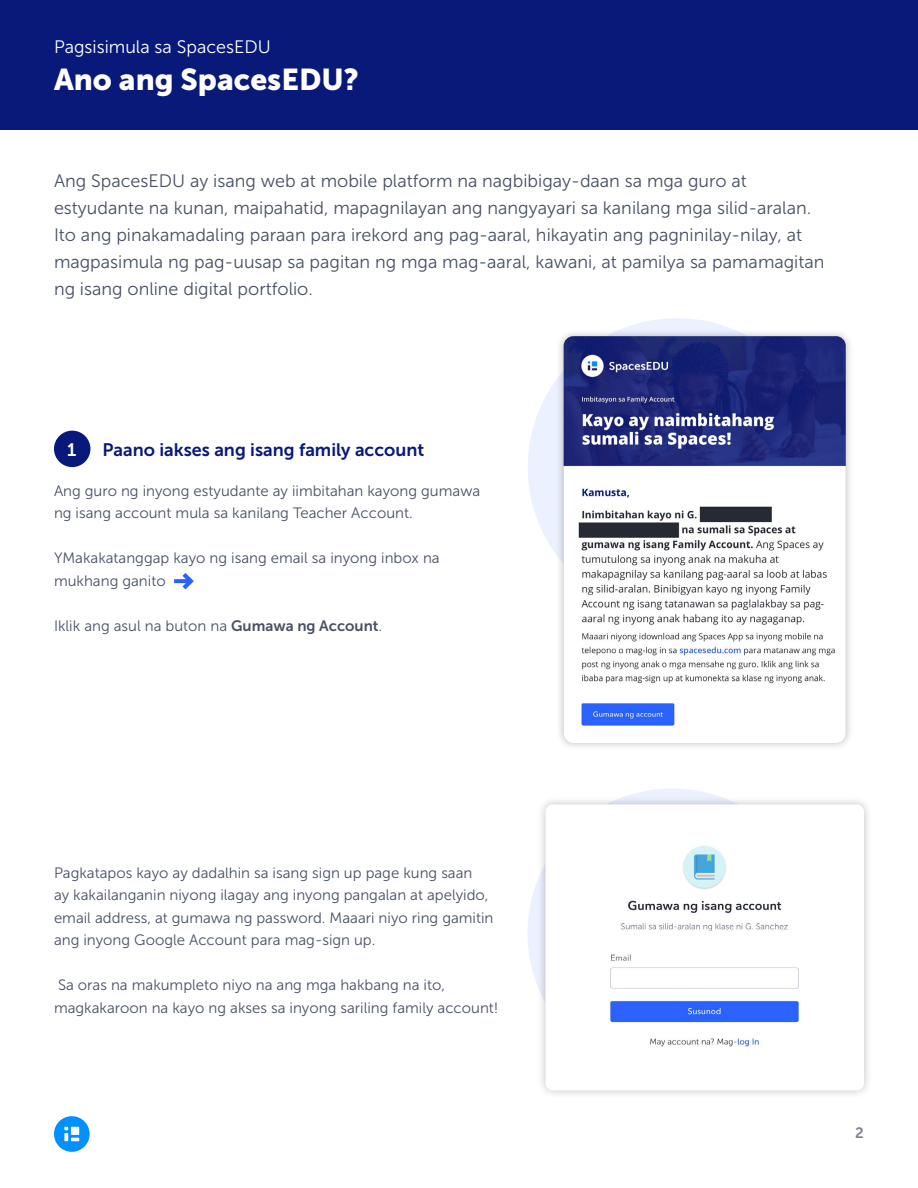
<style>
.page{position:relative;width:918px;height:1188px;background:#fff}
.page>*{position:absolute;margin:0;border:0;box-sizing:border-box;transform-origin:0 0}
.t1{font:30px "Museo Sans 900";color:#fff}
.t2{font:18px/27px "Museo Sans 300";color:#485163}
.t3{font:18px "Museo Sans 700";color:#08197a}
.t4{font:18px "Museo Sans 300";color:#fff}
.t5{font:18px "Museo Sans 700";color:#fff}
.t6{font:15px/22.5px "Museo Sans 300";color:#485163}
.t7{font:15px "Museo Sans 700";color:#7f8592}
.s1{font-family:"Museo Sans 700"}
</style>
<div class="page">
<div style="left:54px;top:1116px;width:36px;height:36px;background:#0091ff;border-radius:50%"></div>
<svg style="left:64px;top:1127px;width:15px;height:14px"></svg>
<div style="left:0;top:0;width:918px;height:130px;background:#08197a"></div>
<div style="left:528px;top:318px;width:298px;height:298px;background:#ecf1ff;border-radius:50%"></div>
<div style="left:555px;top:328px;width:299px;height:424px;background:#000;opacity:.25"></div>
<img style="left:564px;top:336px;width:282px;height:407px">
<div style="left:537px;top:795px;width:336px;height:305px;background:#000;opacity:.25"></div>
<img style="left:546px;top:804px;width:318px;height:286px">
<div style="left:54px;top:431px;width:36px;height:36px;background:#08197a;border-radius:18px"></div>
<svg style="left:174px;top:573px;width:20px;height:16px"></svg>
<p class="t4" style="left:54px;top:37px;width:218px">Pagsisimula sa SpacesEDU</p>
<h1 class="t1" style="left:54px;top:63px;width:306px">Ano ang SpacesEDU?</h1>
<p class="t2" style="left:54px;top:167px;width:772px">Ang SpacesEDU ay isang web at mobile platform na nagbibigay-daan sa mga guro at estyudante na kunan, maipahatid, mapagnilayan ang nangyayari sa kanilang mga silid-aralan.<br>Ito ang pinakamadaling paraan para irekord ang pag-aaral, hikayatin ang pagninilay-nilay, at magpasimula ng pag-uusap sa pagitan ng mga mag-aaral, kawani, at pamilya sa pamamagitan ng isang online digital portfolio.</p>
<p class="t5" style="left:67px;top:439px;width:11px">1</p>
<p class="t3" style="left:102px;top:439px;width:323px">Paano iakses ang isang family account</p>
<p class="t6" style="left:54px;top:479px;width:428px">Ang guro ng inyong estyudante ay iimbitahan kayong gumawa ng isang account mula sa kanilang Teacher Account.</p>
<p class="t6" style="left:54px;top:547px;width:387px">YMakakatanggap kayo ng isang email sa inyong inbox na mukhang ganito</p>
<p class="t6" style="left:54px;top:614px;width:330px">Iklik ang asul na buton na <span class="s1">Gumawa ng Account</span>.</p>
<p class="t6" style="left:54px;top:861px;width:441px">Pagkatapos kayo ay dadalhin sa isang sign up page kung saan<br>ay kakailanganin niyong ilagay ang inyong pangalan at apelyido, email address, at gumawa ng password. Maaari niyo ring gamitin ang inyong Google Account para mag-sign up.</p>
<p class="t6" style="left:54px;top:974px;width:446px">Sa oras na makumpleto niyo na ang mga hakbang na ito, magkakaroon na kayo ng akses sa inyong sariling family account!</p>
<p class="t7" style="left:855px;top:1124px;width:10px">2</p>
</div>
